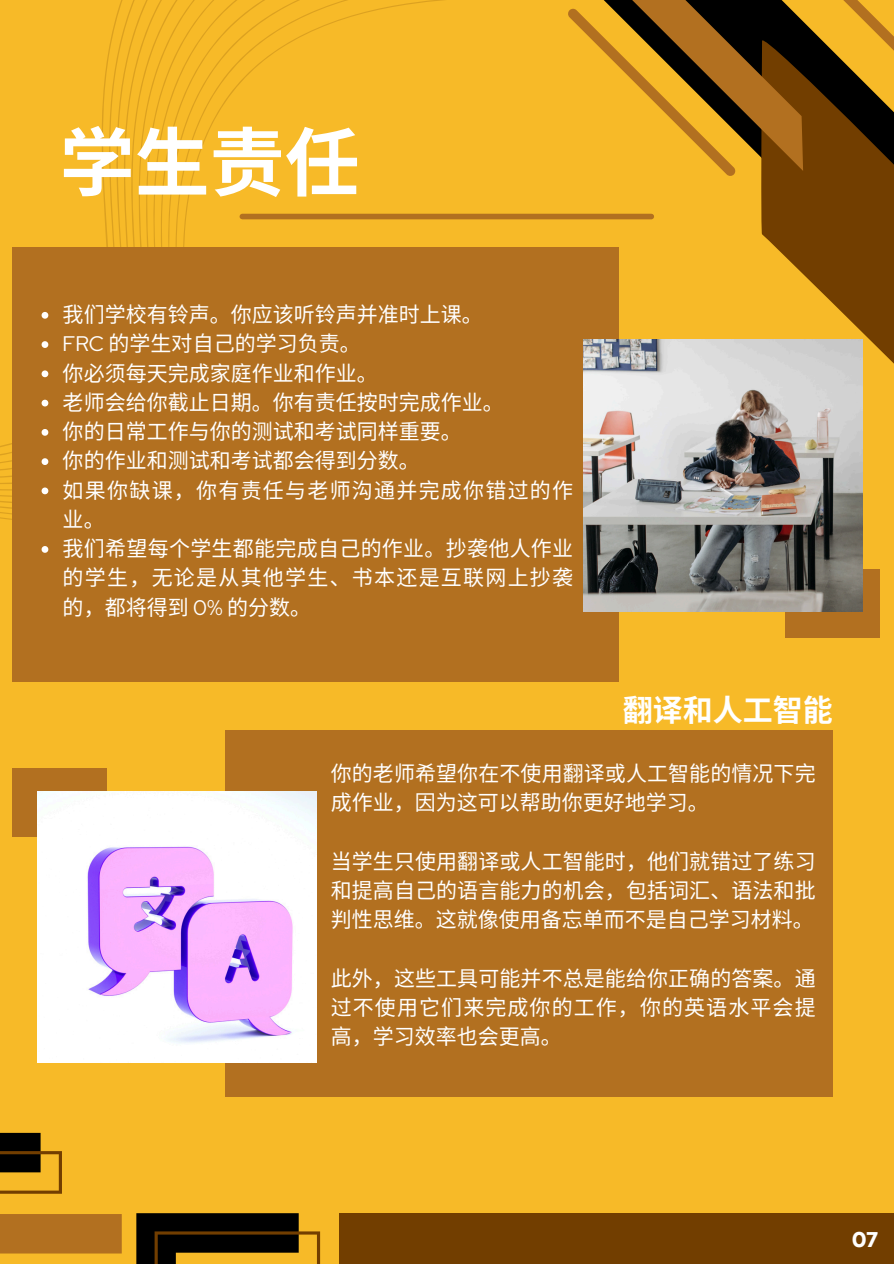
<style>
.page{position:relative;width:894px;height:1264px;background:#fff}
.page>*{position:absolute;margin:0;border:0;box-sizing:border-box;transform-origin:0 0}
.t1{font:700 75px "Noto Sans CJ Ksc";color:#fff}
.t2{font:700 30px "Noto Sans CJ Ksc";color:#fff}
.t3{font:800 22.5px "Codec Pro";color:#fff}
.t4{font:21px/29.2px "Noto Sans CJ Ksc";letter-spacing:.005em;color:#fff;text-align:justify}
.t5{font:21px/29.2px "Noto Sans CJ Ksc";letter-spacing:.06em;color:#fff}
.s1{font-family:"Red Hat Display"}
</style>
<div class="page">
<div style="left:0;top:0;width:893px;height:1263px;background:#f7ba28"></div>
<svg style="left:0;top:1132px;width:121px;height:122px"></svg>
<svg style="left:136px;top:1213px;width:184px;height:50px"></svg>
<div style="left:339px;top:1213px;width:554px;height:50px;background:#723e00"></div>
<svg style="left:0;top:0;width:528px;height:520px"></svg>
<div style="left:12px;top:247px;width:607px;height:434px;background:#b27020"></div>
<svg style="left:761px;top:176px;width:132px;height:333px;fill:#723e00"></svg>
<svg style="left:568px;top:0;width:325px;height:176px"></svg>
<div style="left:242px;top:214px;width:409px;height:5px;background:#b27020"></div>
<svg style="left:42px;top:312px;width:6px;height:7px"></svg>
<svg style="left:42px;top:341px;width:6px;height:7px"></svg>
<svg style="left:42px;top:370px;width:6px;height:7px"></svg>
<svg style="left:42px;top:400px;width:6px;height:6px"></svg>
<svg style="left:42px;top:429px;width:6px;height:7px"></svg>
<svg style="left:42px;top:458px;width:6px;height:7px"></svg>
<svg style="left:42px;top:487px;width:6px;height:7px"></svg>
<svg style="left:42px;top:546px;width:6px;height:7px"></svg>
<div style="left:785px;top:569px;width:94px;height:69px;background:#b27020"></div>
<img style="left:583px;top:340px;width:279px;height:271px">
<div style="left:225px;top:730px;width:607px;height:366px;background:#b27020"></div>
<div style="left:12px;top:768px;width:95px;height:68px;background:#b27020"></div>
<img style="left:37px;top:791px;width:279px;height:271px">
<p class="t1" style="left:60px;top:103px;width:301px">学生责任</p>
<p class="t4" style="left:63px;top:298px;width:421px">我们学校有铃声。你应该听铃声并准时上课。</p>
<h1 class="t4" style="left:63px;top:328px;width:299px"><span class="s1">FRC</span> 的学生对自己的学习负责。</h1>
<p class="t4" style="left:63px;top:357px;width:316px">你必须每天完成家庭作业和作业。</p>
<p class="t4" style="left:63px;top:386px;width:442px">老师会给你截止日期。你有责任按时完成作业。</p>
<p class="t4" style="left:63px;top:415px;width:400px">你的日常工作与你的测试和考试同样重要。</p>
<p class="t4" style="left:63px;top:445px;width:358px">你的作业和测试和考试都会得到分数。</p>
<p class="t5" style="left:63px;top:474px;width:512px">如果你缺课，你有责任与老师沟通并完成你错过的作业。</p>
<p class="t4" style="left:63px;top:532px;width:512px">我们希望每个学生都能完成自己的作业。抄袭他人作业的学生，无论是从其他学生、书本还是互联网上抄袭的，都将得到 <span class="s1">0%</span> 的分数。</p>
<p class="t2" style="left:622px;top:685px;width:211px">翻译和人工智能</p>
<p class="t4" style="left:331px;top:757px;width:486px">你的老师希望你在不使用翻译或人工智能的情况下完成作业，因为这可以帮助你更好地学习。</p>
<h2 class="t4" style="left:331px;top:845px;width:486px">当学生只使用翻译或人工智能时，他们就错过了练习和提高自己的语言能力的机会，包括词汇、语法和批判性思维。这就像使用备忘单而不是自己学习材料。</h2>
<p class="t4" style="left:331px;top:962px;width:486px">此外，这些工具可能并不总是能给你正确的答案。通过不使用它们来完成你的工作，你的英语水平会提高，学习效率也会更高。</p>
<p class="t3" style="left:851px;top:1231px;width:27px">07</p>
</div>
